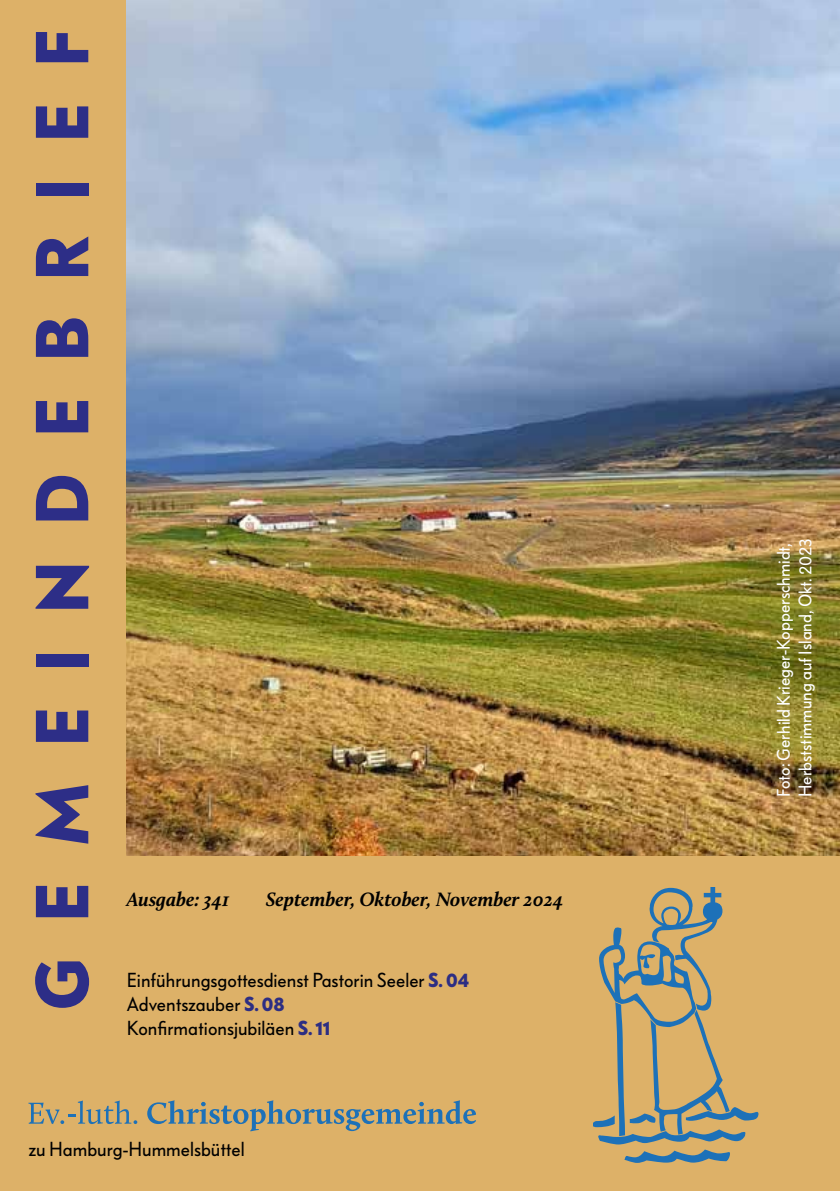
<style>
.page{position:relative;width:840px;height:1191px;background:#fff}
.page>*{position:absolute;margin:0;border:0;box-sizing:border-box;transform-origin:0 0}
.t1{font:700 73.8px "Bauer Grotesk Pro";letter-spacing:.49em;color:#2d2e87}
.t2{font:20px/24px "Bauer Grotesk Pro";color:#000}
.t3{font:italic 700 20px "Calluna";color:#000}
.t4{font:18px/21.6px "Bauer Grotesk Pro";color:#fff}
.s1{font-weight:700;color:#2d2e83}
</style>
<div class="page">
<div style="left:0;top:0;width:839px;height:1191px;background:#ddb168"></div>
<img style="left:127px;top:0;width:712px;height:855px">
<svg style="left:28px;top:1100px;width:109px;height:24px"></svg>
<svg style="left:147px;top:1100px;width:329px;height:31px"></svg>
<svg style="left:593px;top:887px;width:165px;height:275px"></svg>
<h1 class="t1" style="left:6px;top:1010px;width:983px;rotate:-90deg">GEMEINDEBRIEF</h1>
<p class="t3" style="left:127px;top:887px;width:104px">Ausgabe: 341</p>
<p class="t3" style="left:266px;top:887px;width:299px">September, Oktober, November 2024</p>
<p class="t2" style="left:127px;top:967px;width:343px">Einführungsgottesdienst Pastorin Seeler <span class="s1">S. 04<br></span>Adventszauber <span class="s1">S. 08<br></span>Konfirmationsjubiläen <span class="s1">S. 11</span></p>
<p class="t2" style="left:28px;top:1135px;width:218px">zu Hamburg-Hummelsbüttel</p>
<p class="t4" style="left:771px;top:797px;width:259px;rotate:-90deg">Foto: Gerhild Krieger-Kopperschmidt,<br>Herbststimmung auf Island, Okt. 2023</p>
</div>
